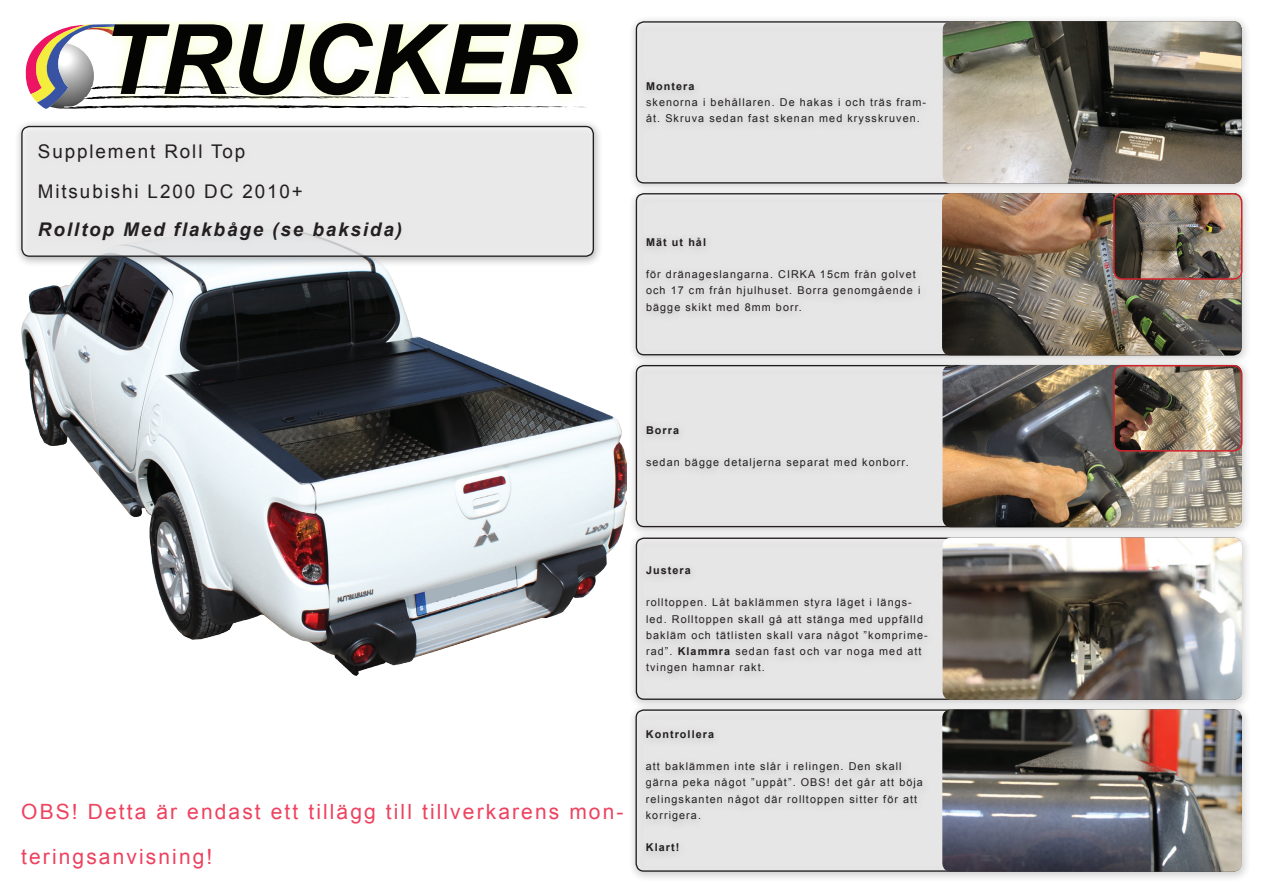
<style>
.page{position:relative;width:1263px;height:893px;background:#fff}
.page>*{position:absolute;margin:0;border:0;box-sizing:border-box;transform-origin:0 0}
.t1{font:italic 700 97.2px "Arial";color:#040503}
.t2{font:21px/45px "Arial";letter-spacing:.1em;color:#ee425f}
.t3{font:18.9px/40.3px "Arial";letter-spacing:.1em;color:#231f20}
.t4{font:italic 700 18.9px "Arial";letter-spacing:.1em;color:#231f20}
.t5{font:10.8px/16.2px "Arial";letter-spacing:.1em;color:#231f20}
.t6{font:700 10.8px "Arial";letter-spacing:.1em;color:#231f20}
.s1{font-weight:700}
</style>
<div class="page">
<svg style="left:25px;top:25px;width:57px;height:84px"></svg>
<img style="left:82px;top:21px;width:504px;height:88px">
<img style="left:21px;top:267px;width:606px;height:408px">
<div style="left:14px;top:119px;width:589px;height:148px;background:#231f20;opacity:.47"></div>
<div style="left:22px;top:127px;width:571px;height:129px;background:#e9e9e9;border-radius:8px"></div>
<div style="left:21px;top:126px;width:573px;height:131px;border:1px solid #231f20;border-radius:8px"></div>
<div style="left:628px;top:15px;width:623px;height:179px;background:#231f20;opacity:.47"></div>
<div style="left:636px;top:22px;width:605px;height:161px;background:#e6e6e6;border-radius:8px"></div>
<img style="left:943px;top:21px;width:299px;height:163px">
<div style="left:628px;top:187px;width:623px;height:178px;background:#231f20;opacity:.47"></div>
<div style="left:636px;top:194px;width:605px;height:161px;background:#e6e6e6;border-radius:8px"></div>
<img style="left:942px;top:193px;width:299px;height:162px">
<div style="left:628px;top:359px;width:623px;height:178px;background:#231f20;opacity:.47"></div>
<div style="left:636px;top:366px;width:605px;height:161px;background:#e6e6e6;border-radius:8px"></div>
<img style="left:942px;top:365px;width:300px;height:162px">
<div style="left:628px;top:703px;width:622px;height:179px;background:#231f20;opacity:.47"></div>
<div style="left:636px;top:710px;width:605px;height:161px;background:#e6e6e6;border-radius:8px"></div>
<img style="left:942px;top:710px;width:300px;height:162px">
<div style="left:628px;top:531px;width:623px;height:179px;background:#231f20;opacity:.47"></div>
<div style="left:636px;top:538px;width:605px;height:161px;background:#e6e5e5;border-radius:8px"></div>
<img style="left:942px;top:538px;width:300px;height:162px">
<img style="left:1114px;top:194px;width:128px;height:85px">
<div style="left:1113px;top:193px;width:129px;height:87px;border:2px solid #d1232a;border-radius:9px"></div>
<img style="left:1114px;top:366px;width:128px;height:85px">
<div style="left:1113px;top:365px;width:129px;height:87px;border:2px solid #d1232a;border-radius:9px"></div>
<h1 class="t1" style="left:101px;top:-6px;width:477px">TRUCKER</h1>
<h3 class="t3" style="left:38px;top:131px;width:266px">Supplement Roll Top<br>Mitsubishi L200 DC 2010+</h3>
<h3 class="t4" style="left:38px;top:216px;width:366px">Rolltop Med flakbåge (se baksida)</h3>
<p class="t6" style="left:646px;top:79px;width:50px">Montera</p>
<p class="t5" style="left:646px;top:95px;width:281px">skenorna i behållaren. De hakas i och träs fram&shy;åt. Skruva sedan fast skenan med krysskruven.</p>
<p class="t6" style="left:646px;top:235px;width:61px">Mät ut hål</p>
<p class="t5" style="left:646px;top:266px;width:276px">för dränageslangarna. CIRKA 15cm från golvet och 17 cm från hjulhuset. Borra genomgående i bägge skikt med 8mm borr.</p>
<p class="t6" style="left:646px;top:423px;width:35px">Borra</p>
<p class="t5" style="left:646px;top:454px;width:264px">sedan bägge detaljerna separat med konborr.</p>
<h2 class="t2" style="left:21px;top:789px;width:604px">OBS! Detta är endast ett tillägg till tillverkarens mon&shy;teringsanvisning!</h2>
<p class="t6" style="left:646px;top:563px;width:46px">Justera</p>
<p class="t5" style="left:646px;top:595px;width:283px">rolltoppen. Låt baklämmen styra läget i längs&shy;led. Rolltoppen skall gå att stänga med uppfälld bakläm och tätlisten skall vara något ”komprime&shy;rad”. <span class="s1">Klammra</span> sedan fast och var noga med att tvingen hamnar rakt.</p>
<p class="t6" style="left:646px;top:727px;width:70px">Kontrollera</p>
<p class="t5" style="left:646px;top:758px;width:279px">att baklämmen inte slår i relingen. Den skall gärna peka något ”uppåt”. OBS! det går att böja relingskanten något där rolltoppen sitter för att korrigera.</p>
<p class="t6" style="left:646px;top:840px;width:35px">Klart!</p>
</div>
